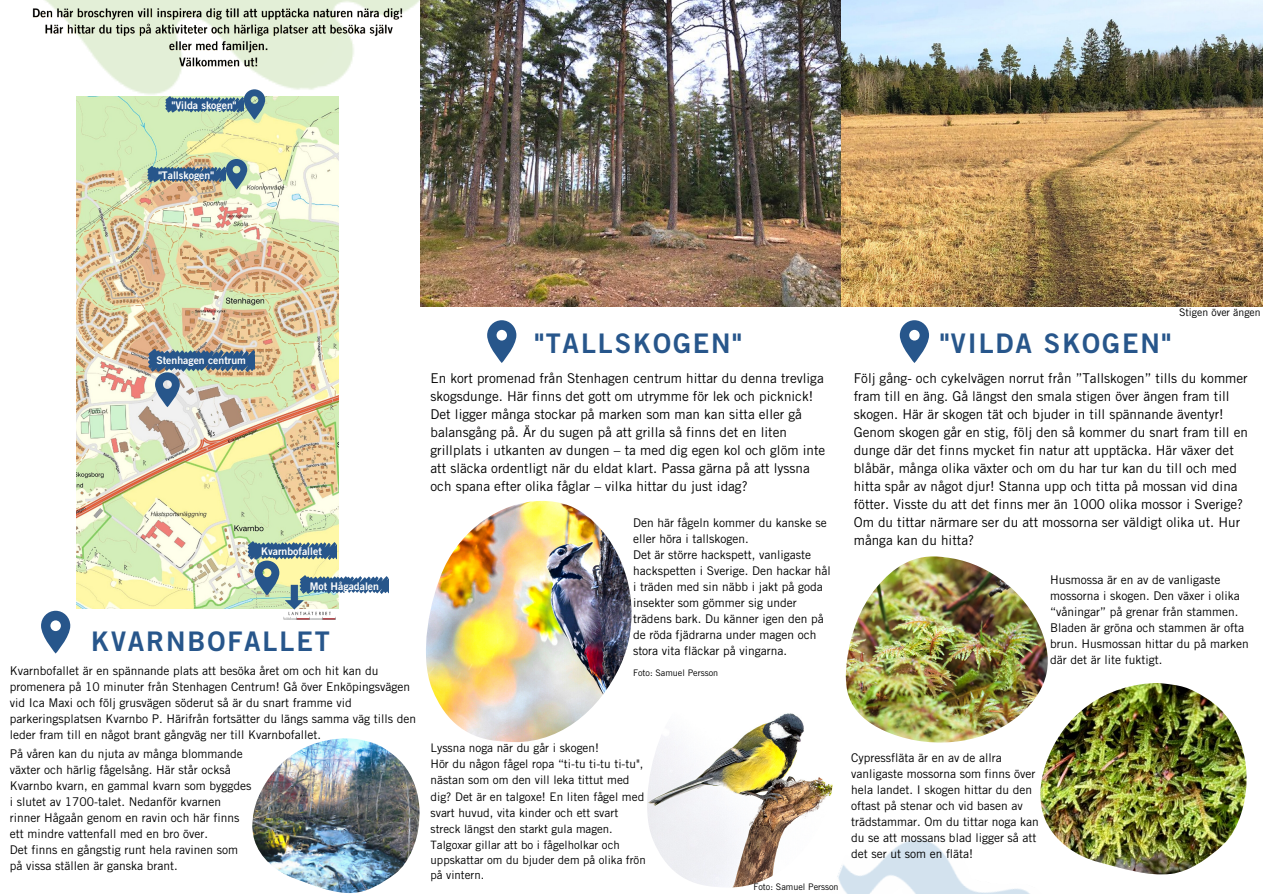
<style>
.page{position:relative;width:1263px;height:894px;background:#fff}
.page>*{position:absolute;margin:0;border:0;box-sizing:border-box;transform-origin:0 0}
.t1{font:27px "Trade Gothic LT Std Bd 2";letter-spacing:.07em;color:#27568b}
.t2{font:13.5px/18px "Trade Gothic LT Std";color:#000}
.t3{font:12px/16px "Trade Gothic LT Std";color:#000}
.t4{font:11.85px "Trade Gothic LT Std";color:#000}
.t5{font:11.55px "Trade Gothic LT Std";color:#000}
.t6{font:10.5px "Trade Gothic LT Std Bd 2";color:#fefefd}
.t7{font:10.5px "Trade Gothic LT Std";color:#000}
.t8{font:9px "Trade Gothic LT Std";color:#000}
</style>
<div class="page">
<img style="left:842px;top:742px;width:405px;height:151px">
<img style="left:44px;top:0;width:377px;height:97px">
<svg style="left:487px;top:320px;width:29px;height:43px"></svg>
<svg style="left:900px;top:320px;width:29px;height:43px"></svg>
<img style="left:845px;top:556px;width:203px;height:186px">
<img style="left:421px;top:0;width:842px;height:306px">
<img style="left:76px;top:96px;width:262px;height:512px">
<img style="left:252px;top:738px;width:168px;height:155px">
<img style="left:419px;top:501px;width:212px;height:241px">
<img style="left:647px;top:713px;width:195px;height:175px">
<img style="left:1040px;top:682px;width:206px;height:192px">
<img style="left:32px;top:8px;width:376px;height:63px">
<img style="left:148px;top:348px;width:107px;height:59px">
<svg style="left:147px;top:159px;width:100px;height:30px;background:#829594"></svg>
<svg style="left:165px;top:89px;width:100px;height:31px"></svg>
<svg style="left:247px;top:541px;width:141px;height:68px"></svg>
<svg style="left:41px;top:610px;width:29px;height:43px"></svg>
<img style="left:279px;top:608px;width:61px;height:12px">
<p class="t6" style="left:172px;top:102px;width:66px">"Vilda skogen"</p>
<p class="t6" style="left:158px;top:171px;width:57px">"Tallskogen"</p>
<p class="t6" style="left:156px;top:356px;width:91px">Stenhagen centrum</p>
<p class="t6" style="left:261px;top:547px;width:62px">Kvarnbofallet</p>
<p class="t6" style="left:310px;top:582px;width:71px">Mot Hågadalen</p>
<p class="t1" style="left:91px;top:631px;width:240px">KVARNBOFALLET</p>
<p class="t3" style="left:10px;top:663px;width:408px">Kvarnbofallet är en spännande plats att besöka året om och hit kan du promenera på 10 minuter från Stenhagen Centrum! Gå över Enköpingsvägen vid Ica Maxi och följ grusvägen söderut så är du snart framme vid parkeringsplatsen Kvarnbo P. Härifrån fortsätter du längs samma väg tills den leder fram till en något brant gångväg ner till Kvarnbofallet.</p>
<p class="t3" style="left:10px;top:746px;width:243px">På våren kan du njuta av många blommande växter och härlig fågelsång. Här står också<br>Kvarnbo kvarn, en gammal kvarn som byggdes</p>
<p class="t3" style="left:10px;top:794px;width:213px">i slutet av 1700-talet. Nedanför kvarnen</p>
<p class="t3" style="left:10px;top:810px;width:231px">rinner Hågaån genom en ravin och här finns</p>
<p class="t3" style="left:10px;top:826px;width:200px">ett mindre vattenfall med en bro över.</p>
<p class="t3" style="left:10px;top:842px;width:230px">Det finns en gångstig runt hela ravinen som</p>
<p class="t3" style="left:10px;top:858px;width:169px">på vissa ställen är ganska brant.</p>
<p class="t1" style="left:535px;top:333px;width:208px">"TALLSKOGEN"</p>
<p class="t2" style="left:431px;top:371px;width:396px">En kort promenad från Stenhagen centrum hittar du denna trevliga skogsdunge. Här finns det gott om utrymme för lek och picknick!<br>Det ligger många stockar på marken som man kan sitta eller gå balansgång på. Är du sugen på att grilla så finns det en liten grillplats i utkanten av dungen – ta med dig egen kol och glöm inte att släcka ordentligt när du eldat klart. Passa gärna på att lyssna och spana efter olika fåglar – vilka hittar du just idag?</p>
<p class="t3" style="left:633px;top:516px;width:195px">Den här fågeln kommer du kanske se eller höra i tallskogen.</p>
<p class="t3" style="left:633px;top:548px;width:199px">Det är större hackspett, vanligaste hackspetten i Sverige. Den hackar hål i träden med sin näbb i jakt på goda insekter som gömmer sig under trädens bark. Du känner igen den på de röda fjädrarna under magen och stora vita fläckar på vingarna.</p>
<p class="t8" style="left:633px;top:669px;width:87px">Foto: Samuel Persson</p>
<p class="t7" style="left:1179px;top:308px;width:83px">Stigen över ängen</p>
<p class="t1" style="left:940px;top:333px;width:232px">"VILDA SKOGEN"</p>
<p class="t2" style="left:854px;top:371px;width:396px">Följ gång- och cykelvägen norrut från ”Tallskogen” tills du kommer fram till en äng. Gå längst den smala stigen över ängen fram till skogen. Här är skogen tät och bjuder in till spännande äventyr!<br>Genom skogen går en stig, följ den så kommer du snart fram till en dunge där det finns mycket fin natur att upptäcka. Här växer det blåbär, många olika växter och om du har tur kan du till och med hitta spår av något djur! Stanna upp och titta på mossan vid dina fötter. Visste du att det finns mer än 1000 olika mossor i Sverige?<br>Om du tittar närmare ser du att mossorna ser väldigt olika ut. Hur många kan du hitta?</p>
<p class="t3" style="left:1050px;top:573px;width:200px">Husmossa är en av de vanligaste mossorna i skogen. Den växer i olika “våningar” på grenar från stammen.<br>Bladen är gröna och stammen är ofta brun. Husmossan hittar du på marken där det är lite fuktigt.</p>
<p class="t4" style="left:431px;top:743px;width:170px">Lyssna noga när du går i skogen!</p>
<p class="t4" style="left:431px;top:759px;width:214px">Hör du någon fågel ropa “ti-tu ti-tu ti-tu",</p>
<p class="t4" style="left:431px;top:775px;width:200px">nästan som om den vill leka tittut med</p>
<p class="t4" style="left:431px;top:791px;width:215px">dig? Det är en talgoxe! En liten fågel med</p>
<p class="t4" style="left:431px;top:808px;width:189px">svart huvud, vita kinder och ett svart</p>
<p class="t5" style="left:431px;top:824px;width:184px">streck längst den starkt gula magen.</p>
<p class="t5" style="left:431px;top:840px;width:191px">Talgoxar gillar att bo i fågelholkar och</p>
<p class="t5" style="left:431px;top:855px;width:217px">uppskattar om du bjuder dem på olika frön</p>
<p class="t5" style="left:431px;top:870px;width:55px">på vintern.</p>
<p class="t8" style="left:753px;top:883px;width:87px">Foto: Samuel Persson</p>
<p class="t3" style="left:851px;top:751px;width:189px">Cypressfläta är en av de allra vanligaste mossorna som finns över hela landet. I skogen hittar du den oftast på stenar och vid basen av trädstammar. Om du tittar noga kan du se att mossans blad ligger så att det ser ut som en fläta!</p>
</div>
